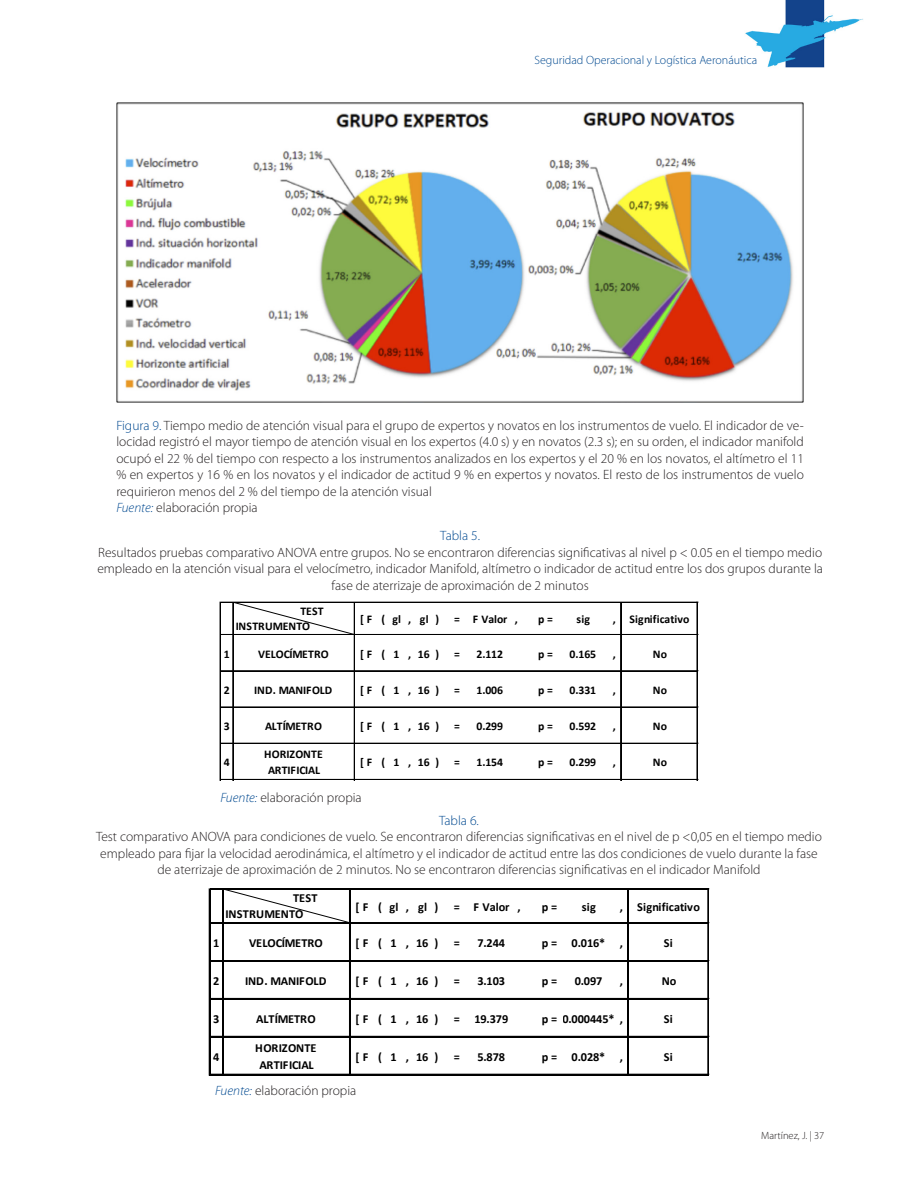
<style>
.page{position:relative;width:918px;height:1188px;background:#fff}
.page>*{position:absolute;margin:0;border:0;box-sizing:border-box;transform-origin:0 0}
.articulo-figura-fuen{font:300 13.5px/16.5px "Myriad Pro";color:#231f20;text-align:center}
.articulo-figura-fuen-2{font:300 13.5px "Myriad Pro";color:#014990}
.t1{font:700 12.3px/16.4px "Calibri";letter-spacing:-.005em;color:#000}
.t2{font:300 12px "Myriad Pro";color:#014990}
.t3{font:700 11.7px/15.6px "Calibri";letter-spacing:-.005em;color:#000}
.t4{font:300 10.5px "Myriad Pro";color:#231f20}
.s1{color:#014990}
.s2{font-style:italic;color:#014990}
</style>
<div class="page">
<img style="left:745px;top:0;width:118px;height:68px">
<img style="left:116px;top:102px;width:688px;height:301px">
<hr style="left:221px;top:602px;width:477px;height:1px;background:#000">
<hr style="left:221px;top:634px;width:477px;height:1px;background:#000">
<hr style="left:221px;top:670px;width:477px;height:1px;background:#000">
<hr style="left:221px;top:671px;width:477px;height:1px;background:#000">
<hr style="left:221px;top:707px;width:477px;height:1px;background:#000">
<hr style="left:221px;top:743px;width:477px;height:1px;background:#000">
<hr style="left:220px;top:602px;width:1px;height:178px;background:#000">
<hr style="left:233px;top:603px;width:1px;height:177px;background:#000">
<hr style="left:354px;top:603px;width:1px;height:177px;background:#000">
<hr style="left:620px;top:603px;width:1px;height:177px;background:#000">
<hr style="left:621px;top:603px;width:1px;height:177px;background:#000">
<hr style="left:221px;top:779px;width:477px;height:1px;background:#000">
<hr style="left:697px;top:602px;width:1px;height:178px;background:#000">
<svg style="left:232px;top:603px;width:122px;height:31px"></svg>
<hr style="left:210px;top:889px;width:499px;height:1px;background:#000">
<hr style="left:210px;top:922px;width:499px;height:1px;background:#000">
<hr style="left:210px;top:923px;width:499px;height:1px;background:#000">
<hr style="left:210px;top:960px;width:499px;height:1px;background:#000">
<hr style="left:210px;top:961px;width:499px;height:1px;background:#000">
<hr style="left:210px;top:998px;width:499px;height:1px;background:#000">
<hr style="left:210px;top:1036px;width:499px;height:1px;background:#000">
<hr style="left:209px;top:889px;width:1px;height:186px;background:#000">
<hr style="left:222px;top:890px;width:1px;height:185px;background:#000">
<hr style="left:223px;top:890px;width:1px;height:185px;background:#000">
<hr style="left:349px;top:890px;width:1px;height:185px;background:#000">
<hr style="left:628px;top:890px;width:1px;height:185px;background:#000">
<hr style="left:210px;top:1074px;width:499px;height:1px;background:#000">
<hr style="left:708px;top:889px;width:1px;height:186px;background:#000">
<svg style="left:225px;top:890px;width:124px;height:32px"></svg>
<p class="t2" style="left:534px;top:53px;width:224px">Seguridad Operacional y Logística Aeronáutica</p>
<p class="articulo-figura-fuen" style="left:116px;top:417px;width:689px;text-align:justify"><span class="s1">Figura 9.</span> Tiempo medio de atención visual para el grupo de expertos y novatos en los instrumentos de vuelo. El indicador de ve&shy;locidad registró el mayor tiempo de atención visual en los expertos (4.0 s) y en novatos (2.3 s); en su orden, el indicador manifold ocupó el 22 % del tiempo con respecto a los instrumentos analizados en los expertos y el 20 % en los novatos, el altímetro el 11 % en expertos y 16 % en los novatos y el indicador de actitud 9 % en expertos y novatos. El resto de los instrumentos de vuelo requirieron menos del 2 % del tiempo de la atención visual</p>
<p class="articulo-figura-fuen" style="left:116px;top:499px;width:143px"><span class="s2">Fuente:</span> elaboración propia</p>
<p class="articulo-figura-fuen-2" style="left:440px;top:528px;width:41px">Tabla 5.</p>
<p class="articulo-figura-fuen" style="left:97px;top:544px;width:727px">Resultados pruebas comparativo ANOVA entre grupos. No se encontraron diferencias significativas al nivel p &lt; 0.05 en el tiempo medio empleado en la atención visual para el velocímetro, indicador Manifold, altímetro o indicador de actitud entre los dos grupos durante la fase de aterrizaje de aproximación de 2 minutos</p>
<p class="t3" style="left:236px;top:603px;width:90px;text-indent:65px">TEST<br>INSTRUMENTO</p>
<p class="t3" style="left:360px;top:612px;width:81px">[ F (gl, gl)</p>
<p class="t3" style="left:454px;top:612px;width:65px">= F Valor ,</p>
<p class="t3" style="left:538px;top:612px;width:16px">p =</p>
<p class="t3" style="left:577px;top:612px;width:15px">sig</p>
<p class="t3" style="left:613px;top:612px;width:78px">, Significativo</p>
<p class="t3" style="left:224px;top:646px;width:7px">1</p>
<p class="t3" style="left:258px;top:646px;width:72px">VELOCÍMETRO</p>
<p class="t3" style="left:360px;top:646px;width:81px">[ F (1 ,16)</p>
<p class="t3" style="left:454px;top:646px;width:7px">=</p>
<p class="t3" style="left:477px;top:646px;width:28px">2.112</p>
<p class="t3" style="left:538px;top:646px;width:16px">p =</p>
<p class="t3" style="left:570px;top:646px;width:28px">0.165</p>
<p class="t3" style="left:613px;top:646px;width:5px">,</p>
<p class="t3" style="left:653px;top:646px;width:16px">No</p>
<p class="t3" style="left:224px;top:682px;width:7px">2</p>
<p class="t3" style="left:254px;top:682px;width:79px">IND. MANIFOLD</p>
<p class="t3" style="left:360px;top:682px;width:81px">[ F (1 ,16)</p>
<p class="t3" style="left:454px;top:682px;width:7px">=</p>
<p class="t3" style="left:477px;top:682px;width:28px">1.006</p>
<p class="t3" style="left:538px;top:682px;width:16px">p =</p>
<p class="t3" style="left:570px;top:682px;width:28px">0.331</p>
<p class="t3" style="left:613px;top:682px;width:5px">,</p>
<p class="t3" style="left:653px;top:682px;width:16px">No</p>
<p class="t3" style="left:224px;top:718px;width:7px">3</p>
<p class="t3" style="left:265px;top:718px;width:58px">ALTÍMETRO</p>
<p class="t3" style="left:360px;top:718px;width:81px">[ F (1 ,16)</p>
<p class="t3" style="left:454px;top:718px;width:7px">=</p>
<p class="t3" style="left:477px;top:718px;width:28px">0.299</p>
<p class="t3" style="left:538px;top:718px;width:16px">p =</p>
<p class="t3" style="left:570px;top:718px;width:28px">0.592</p>
<p class="t3" style="left:613px;top:718px;width:5px">,</p>
<p class="t3" style="left:653px;top:718px;width:16px">No</p>
<p class="t3" style="left:224px;top:755px;width:7px">4</p>
<p class="t3" style="left:264px;top:747px;width:60px;text-align:center">HORIZONTE<br>ARTIFICIAL</p>
<p class="t3" style="left:360px;top:755px;width:81px">[ F (1 ,16)</p>
<p class="t3" style="left:454px;top:755px;width:7px">=</p>
<p class="t3" style="left:477px;top:755px;width:28px">1.154</p>
<p class="t3" style="left:538px;top:755px;width:16px">p =</p>
<p class="t3" style="left:570px;top:755px;width:28px">0.299</p>
<p class="t3" style="left:613px;top:755px;width:5px">,</p>
<p class="t3" style="left:653px;top:755px;width:16px">No</p>
<p class="articulo-figura-fuen" style="left:220px;top:789px;width:143px"><span class="s2">Fuente:</span> elaboración propia</p>
<p class="articulo-figura-fuen-2" style="left:439px;top:812px;width:41px">Tabla 6.</p>
<p class="articulo-figura-fuen" style="left:96px;top:828px;width:727px">Test comparativo ANOVA para condiciones de vuelo. Se encontraron diferencias significativas en el nivel de p &lt;0,05 en el tiempo medio empleado para fijar la velocidad aerodinámica, el altímetro y el indicador de actitud entre las dos condiciones de vuelo durante la fase de aterrizaje de aproximación de 2 minutos. No se encontraron diferencias significativas en el indicador Manifold</p>
<p class="t1" style="left:226px;top:890px;width:94px;text-indent:68px">TEST<br>INSTRUMENTO</p>
<p class="t1" style="left:356px;top:899px;width:84px">[ F (gl, gl)</p>
<p class="t1" style="left:454px;top:899px;width:68px">= F Valor ,</p>
<p class="t1" style="left:542px;top:899px;width:17px">p =</p>
<p class="t1" style="left:582px;top:899px;width:16px">sig</p>
<p class="t1" style="left:620px;top:899px;width:82px">, Significativo</p>
<p class="t1" style="left:213px;top:935px;width:8px">1</p>
<p class="t1" style="left:249px;top:935px;width:75px">VELOCÍMETRO</p>
<p class="t1" style="left:356px;top:935px;width:84px">[ F (1 ,16)</p>
<p class="t1" style="left:454px;top:935px;width:8px">=</p>
<p class="t1" style="left:477px;top:935px;width:29px">7.244</p>
<p class="t1" style="left:542px;top:935px;width:82px">p = 0.016* ,</p>
<p class="t1" style="left:664px;top:935px;width:11px">Si</p>
<p class="t1" style="left:213px;top:972px;width:8px">2</p>
<p class="t1" style="left:245px;top:972px;width:83px">IND. MANIFOLD</p>
<p class="t1" style="left:356px;top:972px;width:84px">[ F (1 ,16)</p>
<p class="t1" style="left:454px;top:972px;width:8px">=</p>
<p class="t1" style="left:477px;top:972px;width:29px">3.103</p>
<p class="t1" style="left:542px;top:972px;width:17px">p =</p>
<p class="t1" style="left:575px;top:972px;width:29px">0.097</p>
<p class="t1" style="left:620px;top:972px;width:5px">,</p>
<p class="t1" style="left:662px;top:972px;width:16px">No</p>
<p class="t1" style="left:213px;top:1010px;width:8px">3</p>
<p class="t1" style="left:256px;top:1010px;width:61px">ALTÍMETRO</p>
<p class="t1" style="left:356px;top:1010px;width:84px">[ F (1 ,16)</p>
<p class="t1" style="left:454px;top:1010px;width:56px">= 19.379</p>
<p class="t1" style="left:542px;top:1010px;width:82px">p = 0.000445* ,</p>
<p class="t1" style="left:664px;top:1010px;width:11px">Si</p>
<p class="t1" style="left:213px;top:1048px;width:8px">4</p>
<p class="t1" style="left:255px;top:1040px;width:63px;text-align:center">HORIZONTE<br>ARTIFICIAL</p>
<p class="t1" style="left:356px;top:1048px;width:84px">[ F (1 ,16)</p>
<p class="t1" style="left:454px;top:1048px;width:8px">=</p>
<p class="t1" style="left:477px;top:1048px;width:29px">5.878</p>
<p class="t1" style="left:542px;top:1048px;width:82px">p = 0.028* ,</p>
<p class="t1" style="left:664px;top:1048px;width:11px">Si</p>
<p class="articulo-figura-fuen" style="left:215px;top:1082px;width:143px"><span class="s2">Fuente:</span> elaboración propia</p>
<p class="t4" style="left:761px;top:1129px;width:65px">Martínez, J. | 37</p>
</div>
